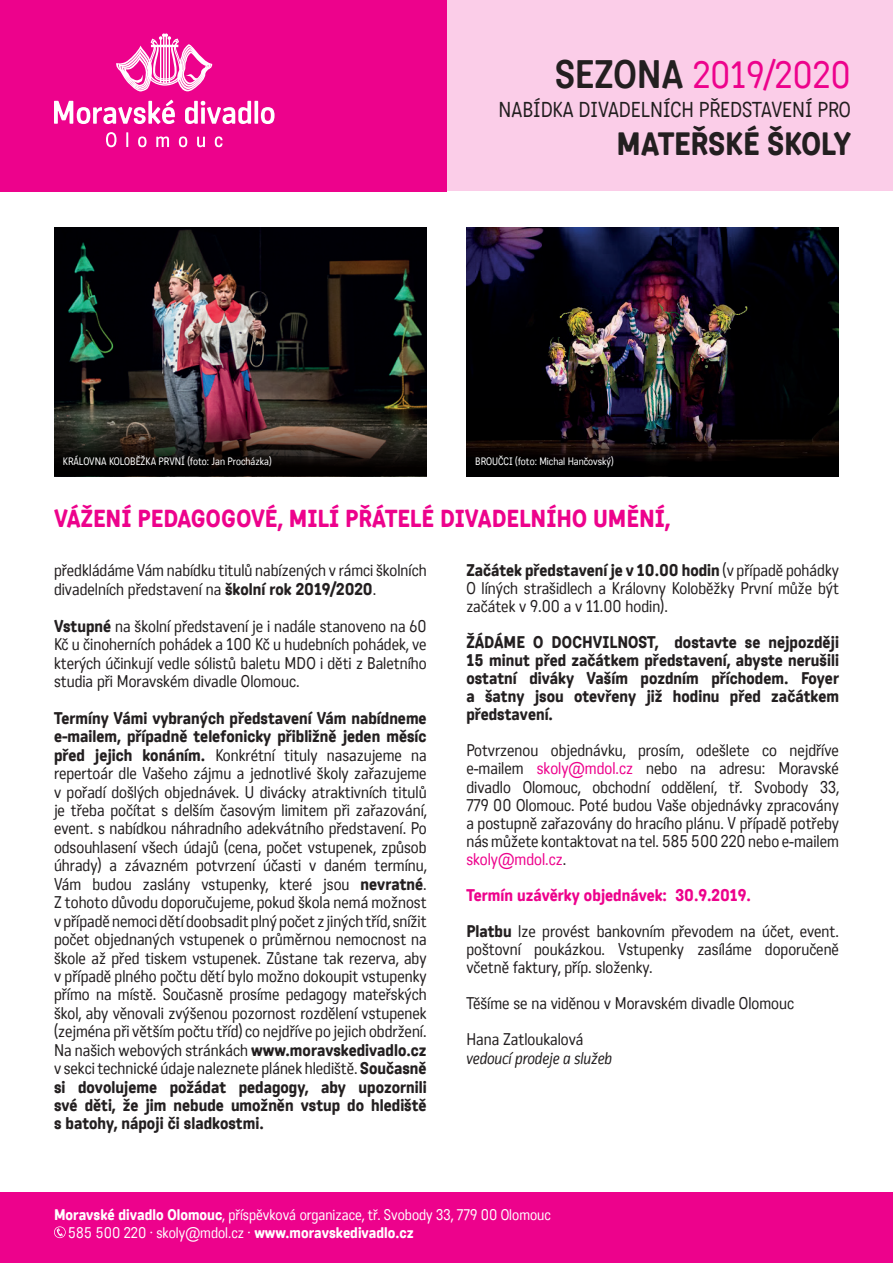
<style>
.page{position:relative;width:893px;height:1263px;background:#fff}
.page>*{position:absolute;margin:0;border:0;box-sizing:border-box;transform-origin:0 0}
.t1{font:37.05px "Katarine Std";color:#ed028c}
.t2{font:500 31.5px "Katarine Std";color:#231f20}
.t3{font:500 24px "Katarine Std";color:#ed028c}
.t4{font:21px "Katarine Std";color:#231f20}
.t5{font:16.5px/18.5px "Katarine Std";color:#231f20}
.t6{font:500 16.5px/18px "Katarine Std";color:#231f20;text-align:justify}
.t7{font:italic 16.5px "Katarine Std";color:#231f20}
.t8{font:15px/18px "Katarine Std";color:#fff}
.t9{font:10.5px "Katarine Std";color:#fff}
.s1{font-weight:700;font-size:38.7px;color:#231f20}
.s2{font-weight:500}
.s3{color:#ed028c}
.s4{font-weight:500;color:#ed028c}
</style>
<div class="page">
<div style="left:0;top:1193px;width:893px;height:70px;background:#ed028c"></div>
<div style="left:446px;top:0;width:447px;height:191px;background:#fbcde8"></div>
<svg style="left:54px;top:1226px;width:12px;height:12px"></svg>
<img style="left:466px;top:228px;width:373px;height:181px">
<img style="left:54px;top:228px;width:373px;height:181px">
<div style="left:0;top:0;width:446px;height:191px;background:#ed028c"></div>
<svg style="left:54px;top:100px;width:121px;height:24px"></svg>
<svg style="left:185px;top:101px;width:66px;height:23px"></svg>
<svg style="left:254px;top:101px;width:4px;height:23px"></svg>
<svg style="left:261px;top:107px;width:14px;height:17px"></svg>
<svg style="left:106px;top:132px;width:10px;height:15px"></svg>
<svg style="left:126px;top:132px;width:2px;height:15px"></svg>
<svg style="left:138px;top:136px;width:9px;height:11px"></svg>
<svg style="left:156px;top:136px;width:13px;height:11px"></svg>
<svg style="left:179px;top:136px;width:8px;height:11px"></svg>
<svg style="left:197px;top:137px;width:8px;height:10px"></svg>
<svg style="left:215px;top:136px;width:8px;height:11px"></svg>
<svg style="left:116px;top:33px;width:96px;height:58px"></svg>
<svg style="left:54px;top:409px;width:373px;height:67px;background:#2e231f"></svg>
<svg style="left:466px;top:409px;width:373px;height:67px;background:#0b0709"></svg>
<h1 class="t1" style="left:555px;top:51px;width:297px"><span class="s1">SEZONA</span> 2019/2020</h1>
<p class="t4" style="left:499px;top:96px;width:354px">NABÍDKA DIVADELNÍCH PØEDSTAVENÍ PRO</p>
<h2 class="t2" style="left:617px;top:122px;width:236px">MATEØSKÉ ŠKOLY</h2>
<p class="t9" style="left:63px;top:455px;width:210px">KRÁLOVNA KOLOBĚŽKA PRVNÍ (foto: Jan Procházka)</p>
<p class="t9" style="left:475px;top:455px;width:140px">BROUČCI (foto: Michal Hančovský)</p>
<h3 class="t3" style="left:54px;top:501px;width:618px">VÁŽENÍ PEDAGOGOVÉ, MILÍ PŘÁTELÉ DIVADELNÍHO UMĚNÍ,</h3>
<p class="t5" style="left:54px;top:561px;width:374px">předkládáme Vám nabídku titulů nabízených v rámci školních divadelních představení na <span class="s2">školní rok 2019/2020</span>.</p>
<p class="t5" style="left:54px;top:616px;width:374px;text-align:justify"><span class="s2">Vstupné</span> na školní představení je i nadále stanoveno na 60<br>Kč u činoherních pohádek a 100 Kč u hudebních pohádek, ve kterých účinkují vedle sólistů baletu MDO i děti z Baletního studia při Moravském divadle Olomouc.</p>
<p class="t5" style="left:54px;top:708px;width:374px;text-align:justify"><span class="s2">Termíny Vámi vybraných představení Vám nabídneme e-mailem, případně telefonicky přibližně jeden měsíc před jejich konáním.</span> Konkrétní tituly nasazujeme na repertoár dle Vašeho zájmu a jednotlivé školy zařazujeme v pořadí došlých objednávek. U divácky atraktivních titulů je třeba počítat s delším časovým limitem při zařazování, event. s nabídkou náhradního adekvátního představení. Po odsouhlasení všech údajů (cena, počet vstupenek, způsob úhrady) a závazném potvrzení účasti v daném termínu, Vám budou zaslány vstupenky, které jsou <span class="s2">nevratné</span>.<br>Z tohoto důvodu doporučujeme, pokud škola nemá možnost v případě nemoci dětí doobsadit plný počet z jiných tříd, snížit počet objednaných vstupenek o průměrnou nemocnost na škole až před tiskem vstupenek. Zůstane tak rezerva, aby v případě plného počtu dětí bylo možno dokoupit vstupenky přímo na místě. Současně prosíme pedagogy mateřských škol, aby věnovali zvýšenou pozornost rozdělení vstupenek (zejména při větším počtu tříd) co nejdříve po jejich obdržení.<br>Na našich webových stránkách <span class="s2">www.moravskedivadlo.cz </span>v sekci technické údaje naleznete plánek hlediště. <span class="s2">Současně si dovolujeme požádat pedagogy, aby upozornili své děti, že jim nebude umožněn vstup do hlediště s batohy, nápoji či sladkostmi.</span></p>
<p class="t5" style="left:466px;top:561px;width:374px;line-height:18px;text-align:justify"><span class="s2">Začátek představení je v 10.00 hodin</span> (v případě pohádky O líných strašidlech a Královny Koloběžky První může být začátek v 9.00 a v 11.00 hodin).</p>
<p class="t6" style="left:466px;top:633px;width:374px">ŽÁDÁME O DOCHVILNOST, dostavte se nejpozději 15 minut před začátkem představení, abyste nerušili ostatní diváky Vaším pozdním příchodem. Foyer a šatny jsou otevřeny již hodinu před začátkem představení.</p>
<p class="t5" style="left:466px;top:741px;width:374px;line-height:18px;text-align:justify">Potvrzenou objednávku, prosím, odešlete co nejdříve e-mailem <span class="s3">skoly@mdol.cz</span> nebo na adresu: Moravské divadlo Olomouc, obchodní oddělení, tř. Svobody 33, 779 00 Olomouc. Poté budou Vaše objednávky zpracovány a postupně zařazovány do hracího plánu. V případě potřeby nás můžete kontaktovat na tel. 585 500 220 nebo e-mailem <span class="s3">skoly@mdol.cz</span>.</p>
<p class="t5" style="left:466px;top:876px;width:374px;line-height:36px"><span class="s4">Termín uzávěrky objednávek: 30.9.2019.<br></span><span class="s2">Platbu</span> lze provést bankovním převodem na účet, event.</p>
<p class="t5" style="left:466px;top:939px;width:374px;line-height:18px">poštovní poukázkou. Vstupenky zasíláme doporučeně včetně faktury, příp. složenky.</p>
<p class="t5" style="left:466px;top:984px;width:329px;line-height:36px">Těšíme se na viděnou v Moravském divadle Olomouc<br>Hana Zatloukalová</p>
<p class="t7" style="left:466px;top:1048px;width:148px">vedoucí prodeje a služeb</p>
<p class="t8" style="left:68px;top:1205px;width:484px;text-indent:-14px"><span class="s2">Moravské divadlo Olomouc</span>, příspěvková organizace, tř. Svobody 33, 779 00 Olomouc<br>585 500 220 · skoly@mdol.cz · <span class="s2">www.moravskedivadlo.cz</span></p>
</div>
